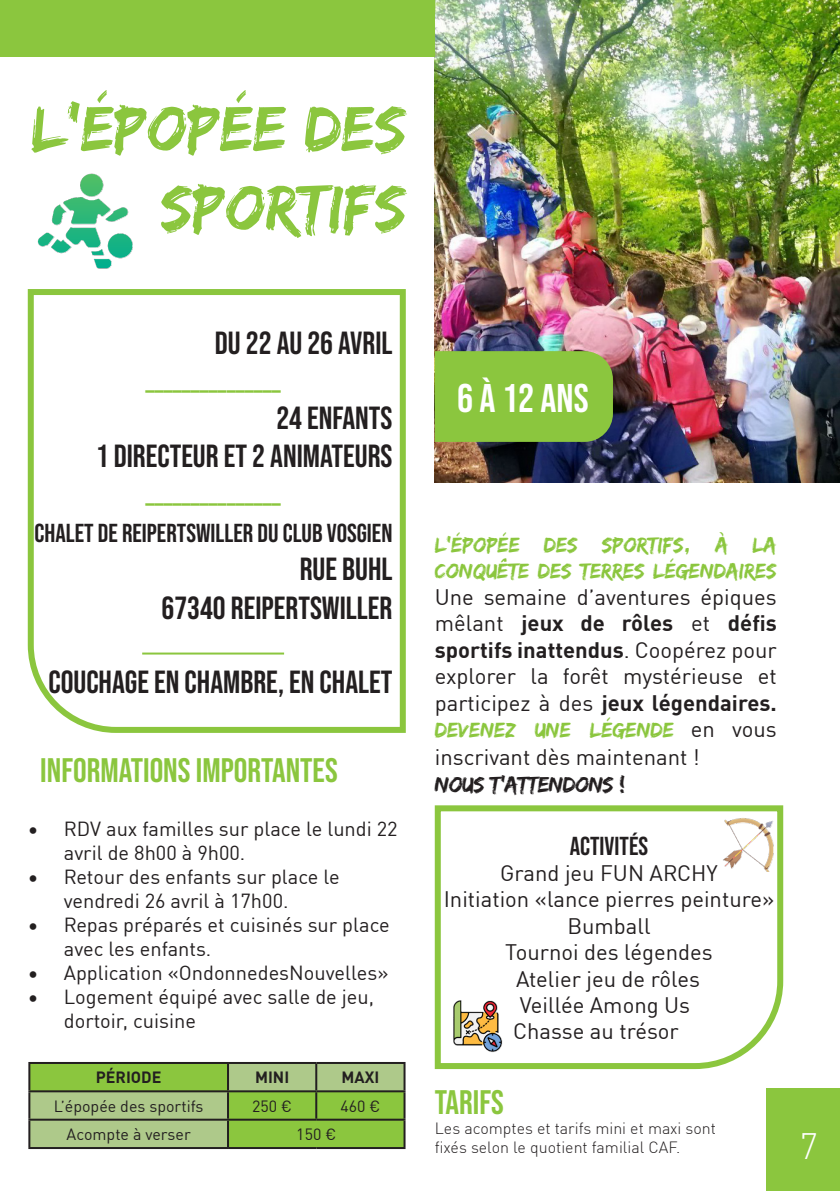
<style>
.page{position:relative;width:840px;height:1191px;background:#fff}
.page>*{position:absolute;margin:0;border:0;box-sizing:border-box;transform-origin:0 0}
.t1{font:66px/79.2px "Edo SZ";color:#8bc63e;text-align:right}
.t2{font:40px "Bebas Neue";color:#fff}
.t3{font:300 36px "DINOT";color:#fff}
.t4{font:34px "Bebas Neue";color:#8bc63e}
.t5{font:32px "Bebas Neue";color:#231f20}
.t6{font:30px "Bebas Neue";color:#8bc63e}
.t7{font:26px "Bebas Neue";color:#231f20}
.t8{font:23px "Edo SZ";letter-spacing:-.02em;color:#231f20}
.t9{font:22px/26.6px "DINOT";color:#231f20;text-align:justify}
.t10{font:20px/24px "DINOT";color:#231f20}
.t11{font:300 16px/19.2px "DINOT";color:#231f20}
.t12{font:16px "DINOT";color:#231f20}
.t13{font:700 16px "DINOT";color:#231f20}
.s1{font-family:"Edo SZ";color:#8bc63e}
.s2{font-weight:700}
</style>
<div class="page">
<div style="left:765px;top:1089px;width:74px;height:102px;background:#8bc63e"></div>
<img style="left:434px;top:0;width:405px;height:482px">
<div style="left:0;top:0;width:434px;height:57px;background:#8bc63e"></div>
<div style="left:434px;top:351px;width:178px;height:91px;background:#8bc63e"></div>
<svg style="left:27px;top:289px;width:379px;height:444px"></svg>
<svg style="left:434px;top:805px;width:350px;height:265px"></svg>
<svg style="left:30px;top:1064px;width:373px;height:83px;background:#9bc563"></svg>
<hr style="left:28px;top:1062px;width:200px;height:2px;background:#231f20">
<hr style="left:28px;top:1064px;width:2px;height:26px;background:#231f20">
<hr style="left:228px;top:1062px;width:88px;height:2px;background:#231f20">
<hr style="left:227px;top:1064px;width:2px;height:26px;background:#231f20">
<hr style="left:316px;top:1062px;width:89px;height:2px;background:#231f20">
<hr style="left:315px;top:1064px;width:2px;height:26px;background:#231f20">
<hr style="left:403px;top:1064px;width:2px;height:26px;background:#231f20">
<hr style="left:28px;top:1090px;width:200px;height:2px;background:#231f20">
<hr style="left:28px;top:1092px;width:2px;height:26px;background:#231f20">
<hr style="left:228px;top:1090px;width:88px;height:2px;background:#231f20">
<hr style="left:227px;top:1092px;width:2px;height:26px;background:#231f20">
<hr style="left:316px;top:1090px;width:89px;height:2px;background:#231f20">
<hr style="left:315px;top:1092px;width:2px;height:26px;background:#231f20">
<hr style="left:403px;top:1092px;width:2px;height:26px;background:#231f20">
<hr style="left:28px;top:1118px;width:200px;height:2px;background:#231f20">
<hr style="left:28px;top:1120px;width:2px;height:27px;background:#231f20">
<hr style="left:228px;top:1118px;width:88px;height:2px;background:#231f20">
<hr style="left:227px;top:1120px;width:2px;height:27px;background:#231f20">
<hr style="left:316px;top:1118px;width:89px;height:2px;background:#231f20">
<hr style="left:403px;top:1120px;width:2px;height:27px;background:#231f20">
<hr style="left:28px;top:1147px;width:200px;height:2px;background:#231f20">
<hr style="left:228px;top:1147px;width:88px;height:2px;background:#231f20">
<hr style="left:316px;top:1147px;width:89px;height:2px;background:#231f20">
<img style="left:37px;top:173px;width:96px;height:96px">
<img style="left:716px;top:811px;width:60px;height:60px">
<img style="left:445px;top:996px;width:60px;height:58px">
<p class="t1" style="left:31px;top:87px;width:376px">L’ÉPOPÉE DES<br>SPORTIFS</p>
<p class="t5" style="left:215px;top:325px;width:179px">DU 22 AU 26 AVRIL</p>
<p class="t6" style="left:145px;top:363px;width:136px">_______________</p>
<p class="t5" style="left:276px;top:400px;width:118px">24 ENFANTS</p>
<p class="t5" style="left:96px;top:438px;width:298px">1 DIRECTEUR ET 2 ANIMATEURS</p>
<p class="t6" style="left:145px;top:476px;width:136px">_______________</p>
<p class="t7" style="left:34px;top:518px;width:359px">CHALET DE REIPERTSWILLER DU CLUB VOSGIEN</p>
<p class="t5" style="left:299px;top:551px;width:94px">RUE BUHL</p>
<p class="t5" style="left:161px;top:589px;width:232px">67340 REIPERTSWILLER</p>
<p class="t5" style="left:48px;top:664px;width:345px">COUCHAGE EN CHAMBRE, EN CHALET</p>
<p class="t4" style="left:40px;top:751px;width:299px">INFORMATIONS IMPORTANTES</p>
<p class="t10" style="left:64px;top:815px;width:335px;text-indent:-36px">• RDV aux familles sur place le lundi 22 avril de 8h00 à 9h00.</p>
<p class="t10" style="left:64px;top:863px;width:277px;text-indent:-36px">• Retour des enfants sur place le vendredi 26 avril à 17h00.</p>
<p class="t10" style="left:64px;top:911px;width:327px;text-indent:-36px">• Repas préparés et cuisinés sur place avec les enfants.</p>
<p class="t10" style="left:28px;top:959px;width:362px">• Application «OndonnedesNouvelles»</p>
<p class="t10" style="left:64px;top:983px;width:311px;text-indent:-36px">• Logement équipé avec salle de jeu, dortoir, cuisine</p>
<p class="t13" style="left:96px;top:1065px;width:67px">PÉRIODE</p>
<p class="t13" style="left:255px;top:1065px;width:36px">MINI</p>
<p class="t13" style="left:341px;top:1065px;width:39px">MAXI</p>
<p class="t12" style="left:54px;top:1093px;width:151px">L’épopée des sportifs</p>
<p class="t12" style="left:252px;top:1093px;width:41px">250 €</p>
<p class="t12" style="left:340px;top:1093px;width:41px">460 €</p>
<p class="t12" style="left:67px;top:1122px;width:125px">Acompte à verser</p>
<p class="t12" style="left:296px;top:1122px;width:41px">150 €</p>
<p class="t2" style="left:457px;top:375px;width:133px">6 À 12 ANS</p>
<p class="t9" style="left:434px;top:529px;width:343px"><span class="s1">L’ÉPOPÉE DES SPORTIFS, À LA CONQUÊTE DES TERRES LÉGENDAIRES </span>Une semaine d’aventures épiques mêlant <span class="s2">jeux de rôles</span> et <span class="s2">défis sportifs inattendus</span>. Coopérez pour explorer la forêt mystérieuse et participez à des <span class="s2">jeux légendaires.<br></span><span class="s1">DEVENEZ UNE LÉGENDE</span> en vous inscrivant dès maintenant !</p>
<p class="t8" style="left:434px;top:771px;width:192px">NOUS T’ATTENDONS !</p>
<p class="t7" style="left:569px;top:830px;width:80px">ACTIVITÉS</p>
<p class="t9" style="left:500px;top:857px;width:219px">Grand jeu FUN ARCHY</p>
<p class="t9" style="left:443px;top:884px;width:332px">Initiation «lance pierres peinture»</p>
<p class="t9" style="left:567px;top:910px;width:85px">Bumball</p>
<p class="t9" style="left:505px;top:937px;width:209px">Tournoi des légendes</p>
<p class="t9" style="left:515px;top:963px;width:185px">Atelier jeu de rôles</p>
<p class="t9" style="left:519px;top:989px;width:172px">Veillée Among Us</p>
<p class="t9" style="left:512px;top:1016px;width:167px">Chasse au trésor</p>
<p class="t4" style="left:434px;top:1083px;width:71px">TARIFS</p>
<p class="t11" style="left:434px;top:1116px;width:283px">Les acomptes et tarifs mini et maxi sont fixés selon le quotient familial CAF.</p>
<p class="t3" style="left:799px;top:1119px;width:20px">7</p>
</div>
